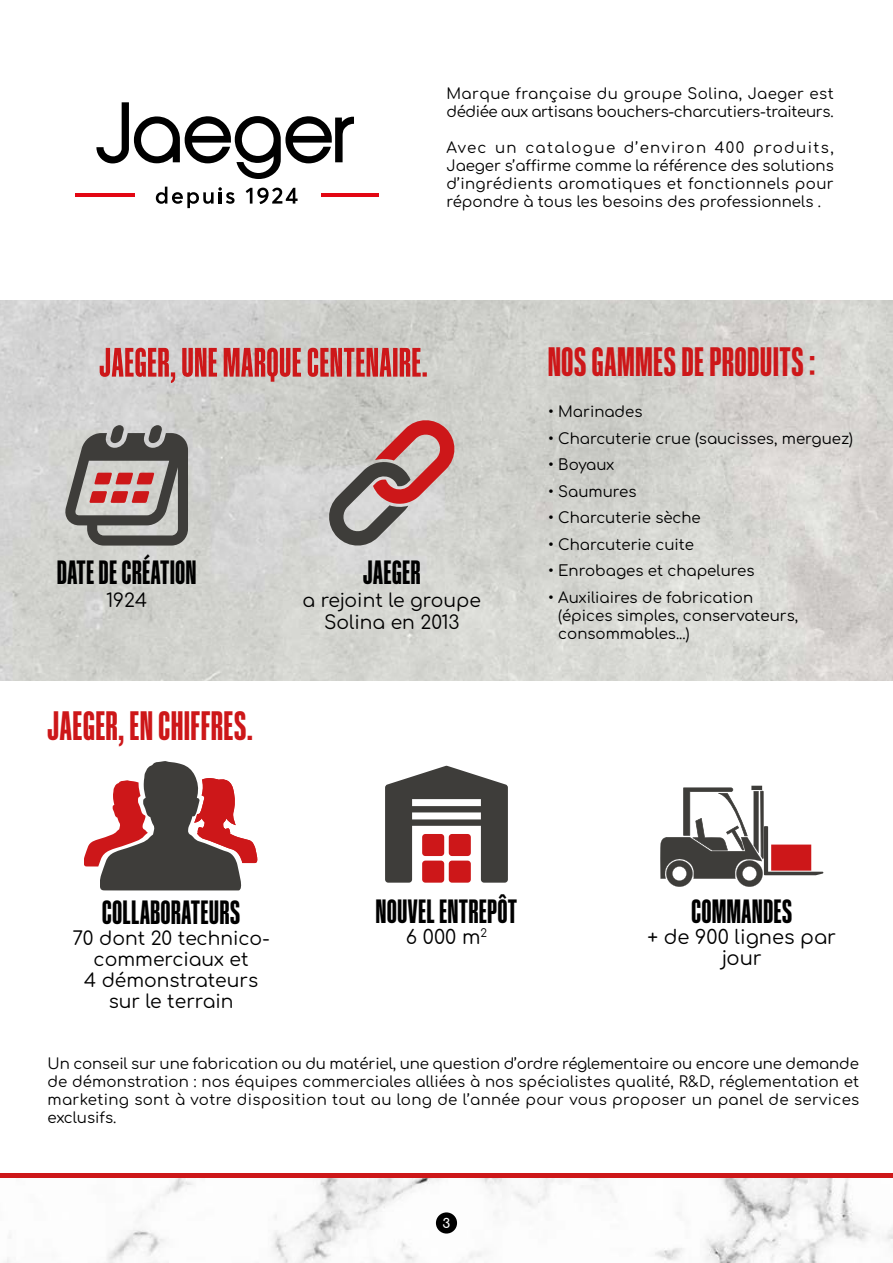
<style>
.page{position:relative;width:893px;height:1263px;background:#fff}
.page>*{position:absolute;margin:0;border:0;box-sizing:border-box;transform-origin:0 0}
.t1{font:43.2px "Coolvetica Compressed Hv";letter-spacing:.02em;color:#cd1719}
.t2{font:35.4px "Coolvetica Compressed Hv";letter-spacing:.02em;color:#000}
.t3{font:19.5px/21px "Comfortaa";color:#000;text-align:center}
.t4{font:18.75px/21px "Comfortaa";color:#000;text-align:center}
.t5{font:15px/18px "Comfortaa";color:#000;text-align:justify}
.t6{font:15px/18px "Comfortaa";letter-spacing:-.02em;color:#000}
.t7{font:700 13.05px "Comfortaa";color:#fff}
</style>
<div class="page">
<svg style="left:84px;top:761px;width:173px;height:129px"></svg>
<svg style="left:660px;top:786px;width:163px;height:101px"></svg>
<svg style="left:385px;top:766px;width:123px;height:117px"></svg>
<img style="left:0;top:300px;width:893px;height:380px">
<svg style="left:156px;top:187px;width:79px;height:21px"></svg>
<svg style="left:246px;top:188px;width:52px;height:16px"></svg>
<hr style="left:76px;top:193px;width:59px;height:3px;background:#e30613">
<hr style="left:321px;top:193px;width:58px;height:3px;background:#e30613">
<svg style="left:96px;top:102px;width:258px;height:77px"></svg>
<svg style="left:100px;top:348px;width:327px;height:35px;background:#cd7574"></svg>
<svg style="left:65px;top:425px;width:123px;height:121px;background:#928582"></svg>
<svg style="left:326px;top:417px;width:131px;height:131px;background:#b99d9b"></svg>
<img style="left:5px;top:1178px;width:888px;height:85px">
<div style="left:436px;top:1212px;width:21px;height:21px;background:#000;border-radius:50%"></div>
<hr style="left:0;top:1174px;width:893px;height:4px;background:#cd1719">
<p class="t6" style="left:446px;top:83px;width:389px">Marque française du groupe Solina, Jaeger est dédiée aux artisans bouchers-charcutiers-traiteurs.</p>
<p class="t5" style="left:446px;top:137px;width:389px">Avec un catalogue d’environ 400 produits, Jaeger s’affirme comme la référence des solutions d’ingrédients aromatiques et fonctionnels pour répondre à tous les besoins des professionnels .</p>
<h2 class="t2" style="left:57px;top:552px;width:141px">DATE DE CRÉATION</h2>
<p class="t4" style="left:106px;top:587px;width:42px">1924</p>
<h1 class="t1" style="left:48px;top:701px;width:207px">JAEGER, EN CHIFFRES.</h1>
<h2 class="t2" style="left:363px;top:552px;width:59px">JAEGER</h2>
<p class="t4" style="left:303px;top:586px;width:180px;line-height:22.5px">a rejoint le groupe<br>Solina en 2013</p>
<h1 class="t1" style="left:548px;top:337px;width:269px">NOS GAMMES DE PRODUITS :</h1>
<p class="t5" style="left:548px;top:401px;width:96px">• Marinades</p>
<p class="t5" style="left:548px;top:427px;width:307px">• Charcuterie crue (saucisses, merguez)</p>
<p class="t5" style="left:548px;top:454px;width:68px">• Boyaux</p>
<p class="t5" style="left:548px;top:480px;width:90px">• Saumures</p>
<p class="t5" style="left:548px;top:507px;width:154px">• Charcuterie sèche</p>
<p class="t5" style="left:548px;top:533px;width:148px">• Charcuterie cuite</p>
<p class="t5" style="left:548px;top:560px;width:208px">• Enrobages et chapelures</p>
<p class="t5" style="left:558px;top:586px;width:241px;text-align:left;text-indent:-10px">• Auxiliaires de fabrication (épices simples, conservateurs, consommables...)</p>
<h2 class="t2" style="left:102px;top:892px;width:139px">COLLABORATEURS</h2>
<p class="t4" style="left:73px;top:926px;width:199px">70 dont 20 technico&shy;commerciaux et<br>4 démonstrateurs sur le terrain</p>
<h2 class="t2" style="left:376px;top:891px;width:143px">NOUVEL ENTREPÔT</h2>
<h3 class="t3" style="left:406px;top:924px;width:83px">6 000 m<sup>2</sup></h3>
<h2 class="t2" style="left:691px;top:891px;width:102px">COMMANDES</h2>
<h3 class="t3" style="left:647px;top:924px;width:190px">+ de 900 lignes par jour</h3>
<p class="t5" style="left:48px;top:1052px;width:813px">Un conseil sur une fabrication ou du matériel, une question d’ordre réglementaire ou encore une demande de démonstration : nos équipes commerciales alliées à nos spécialistes qualité, R&amp;D, réglementation et marketing sont à votre disposition tout au long de l’année pour vous proposer un panel de services exclusifs.</p>
<p class="t7" style="left:443px;top:1211px;width:9px">3</p>
</div>
